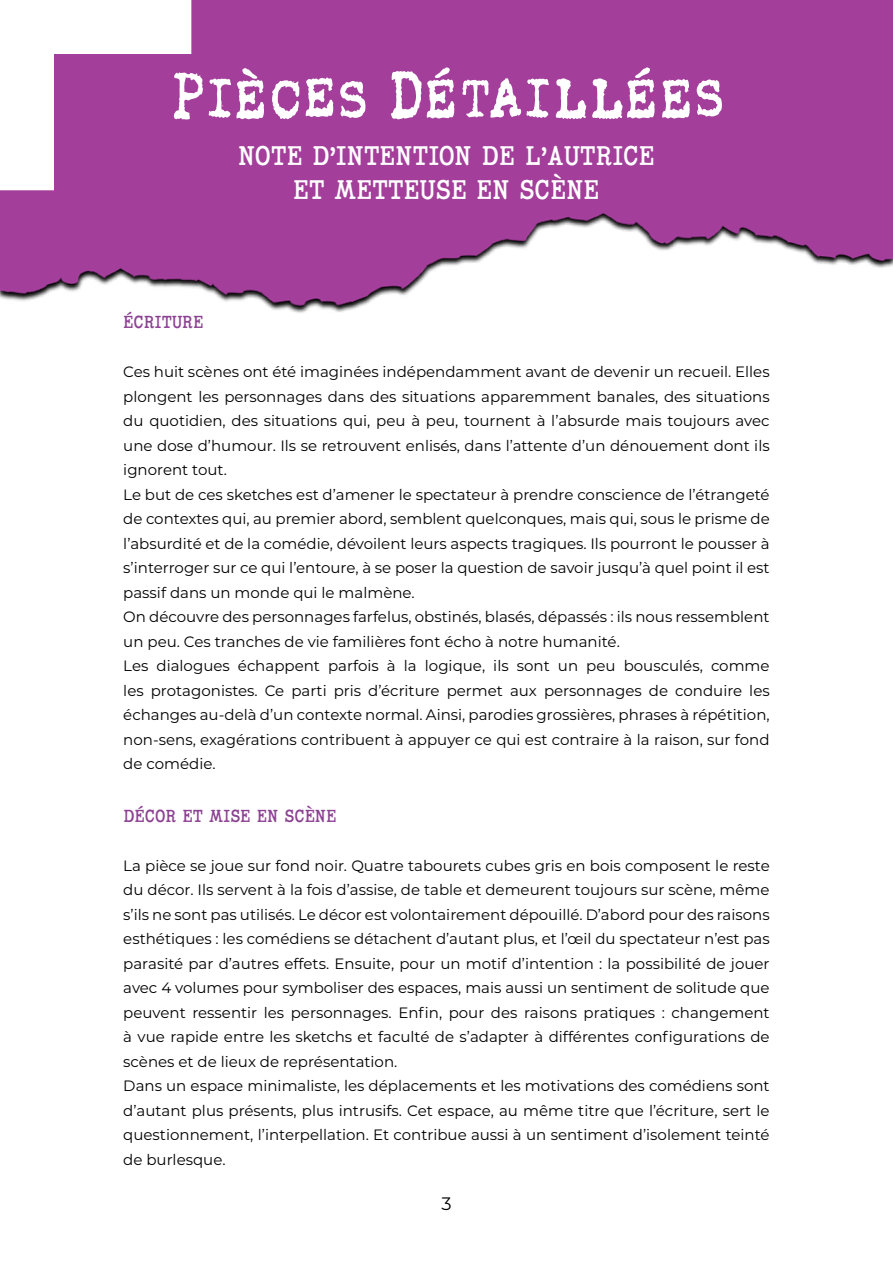
<style>
.page{position:relative;width:893px;height:1263px;background:#fff}
.page>*{position:absolute;margin:0;border:0;box-sizing:border-box;transform-origin:0 0}
.t1{font:52.05px "Sunflower";letter-spacing:.01em;color:#fff}
.t2{font:27.75px/33.3px "Coronette";letter-spacing:.015em;color:#fff;text-align:center;scale:.9 1}
.t3{font:18px "Coronette";letter-spacing:.015em;color:#8c4292;scale:.9 1}
.t4{font:18px "Montserrat";color:#000}
.t5{font:15px/24.5px "Montserrat";color:#000}
.s1{font-size:65.1px}
</style>
<div class="page">
<img style="left:0;top:0;width:893px;height:308px">
<svg style="left:0;top:0;width:245px;height:244px"></svg>
<h1 class="t1" style="left:170px;top:66px;width:555px"><span class="s1">P</span>IÈCES <span class="s1">D</span>ÉTAILLÉES</h1>
<h2 class="t2" style="left:238px;top:140px;width:464px">NOTE D’INTENTION DE L’AUTRICE<br>ET METTEUSE EN SCÈNE</h2>
<p class="t3" style="left:123px;top:311px;width:91px">ÉCRITURE</p>
<p class="t5" style="left:123px;top:359px;width:648px">Ces huit scènes ont été imaginées indépendamment avant de devenir un recueil. Elles plongent les personnages dans des situations apparemment banales, des situations du quotidien, des situations qui, peu à peu, tournent à l’absurde mais toujours avec une dose d’humour. Ils se retrouvent enlisés, dans l’attente d’un dénouement dont ils ignorent tout.<br>Le but de ces sketches est d’amener le spectateur à prendre conscience de l’étrangeté de contextes qui, au premier abord, semblent quelconques, mais qui, sous le prisme de l’absurdité et de la comédie, dévoilent leurs aspects tragiques. Ils pourront le pousser à s’interroger sur ce qui l’entoure, à se poser la question de savoir jusqu’à quel point il est passif dans un monde qui le malmène.<br>On découvre des personnages farfelus, obstinés, blasés, dépassés : ils nous ressemblent un peu. Ces tranches de vie familières font écho à notre humanité.<br>Les dialogues échappent parfois à la logique, ils sont un peu bousculés, comme les protagonistes. Ce parti pris d’écriture permet aux personnages de conduire les échanges au-delà d’un contexte normal. Ainsi, parodies grossières, phrases à répétition, non-sens, exagérations contribuent à appuyer ce qui est contraire à la raison, sur fond de comédie.</p>
<p class="t3" style="left:123px;top:805px;width:238px">DÉCOR ET MISE EN SCÈNE</p>
<p class="t5" style="left:123px;top:853px;width:648px">La pièce se joue sur fond noir. Quatre tabourets cubes gris en bois composent le reste du décor. Ils servent à la fois d’assise, de table et demeurent toujours sur scène, même s’ils ne sont pas utilisés. Le décor est volontairement dépouillé. D’abord pour des raisons esthétiques : les comédiens se détachent d’autant plus, et l’œil du spectateur n’est pas parasité par d’autres effets. Ensuite, pour un motif d’intention : la possibilité de jouer avec 4 volumes pour symboliser des espaces, mais aussi un sentiment de solitude que peuvent ressentir les personnages. Enfin, pour des raisons pratiques : changement à vue rapide entre les sketchs et faculté de s’adapter à différentes configurations de scènes et de lieux de représentation.<br>Dans un espace minimaliste, les déplacements et les motivations des comédiens sont d’autant plus présents, plus intrusifs. Cet espace, au même titre que l’écriture, sert le questionnement, l’interpellation. Et contribue aussi à un sentiment d’isolement teinté de burlesque.</p>
<p class="t4" style="left:441px;top:1191px;width:12px">3</p>
</div>
